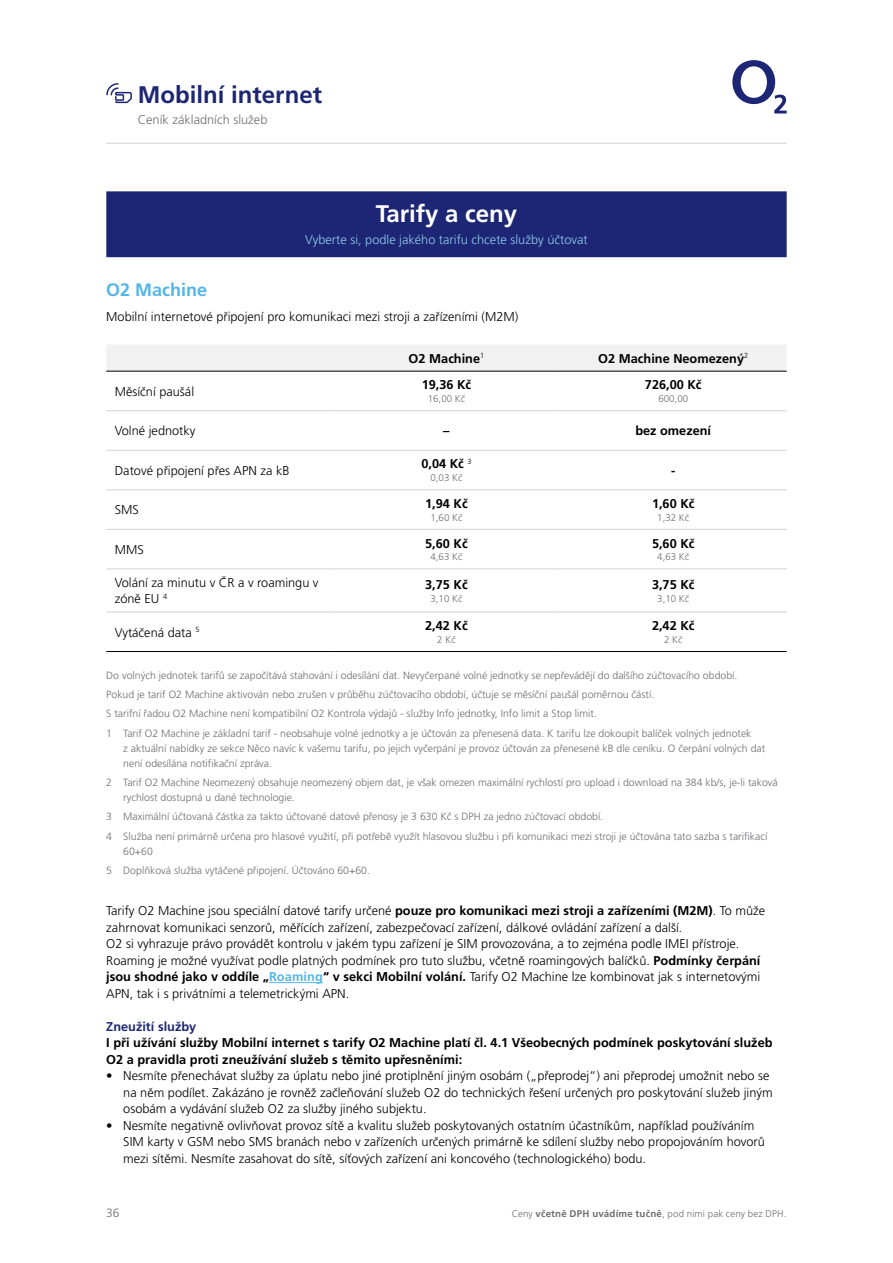
<style>
.page{position:relative;width:893px;height:1263px;background:#fff}
.page>*{position:absolute;margin:0;border:0;box-sizing:border-box;transform-origin:0 0}
.t1{font:700 24px "Frutiger CE";color:#1c2674}
.t2{font:700 24px "Frutiger CE";color:#fff}
.t3{font:700 18px "Frutiger CE";color:#54b6e7}
.t4{font:300 12.75px/16.5px "Frutiger CE";color:#000}
.t5{font:700 12.75px/16.5px "Frutiger CE";color:#000}
.t6{font:300 12.75px "Frutiger CE";color:#91c9ed}
.t7{font:300 12.75px "Frutiger CE";color:#6d6e71}
.t8{font:700 12.75px "Frutiger CE";color:#1c2674}
.t9{font:300 12px "Frutiger CE";color:#6d6e71}
.t10{font:300 10.5px/19.2px "Frutiger CE";color:#6d6e71}
.t11{font:300 9.75px "Frutiger CE";color:#6d6e71}
.s1{font-weight:700}
.s2{font-weight:700;color:#54b6e7}
</style>
<div class="page">
<svg style="left:732px;top:60px;width:55px;height:53px"></svg>
<hr style="left:106px;top:143px;width:681px;height:1px;background:#d1d3d4">
<svg style="left:106px;top:83px;width:26px;height:21px"></svg>
<div style="left:106px;top:191px;width:681px;height:66px;background:#1c2674"></div>
<div style="left:106px;top:345px;width:681px;height:26px;background:#f1f1f2"></div>
<hr style="left:106px;top:371px;width:227px;height:1px;background:#000">
<hr style="left:333px;top:371px;width:227px;height:1px;background:#000">
<hr style="left:560px;top:371px;width:227px;height:1px;background:#000">
<hr style="left:106px;top:410px;width:227px;height:1px;background:#d1d3d4">
<hr style="left:333px;top:410px;width:227px;height:1px;background:#d1d3d4">
<hr style="left:560px;top:410px;width:227px;height:1px;background:#d1d3d4">
<hr style="left:106px;top:450px;width:227px;height:1px;background:#d1d3d4">
<hr style="left:333px;top:450px;width:227px;height:1px;background:#d1d3d4">
<hr style="left:560px;top:450px;width:227px;height:1px;background:#d1d3d4">
<hr style="left:106px;top:489px;width:227px;height:1px;background:#d1d3d4">
<hr style="left:333px;top:489px;width:227px;height:1px;background:#d1d3d4">
<hr style="left:560px;top:489px;width:227px;height:1px;background:#d1d3d4">
<hr style="left:106px;top:529px;width:227px;height:1px;background:#d1d3d4">
<hr style="left:333px;top:529px;width:227px;height:1px;background:#d1d3d4">
<hr style="left:560px;top:529px;width:227px;height:1px;background:#d1d3d4">
<hr style="left:106px;top:651px;width:227px;height:1px;background:#000">
<hr style="left:333px;top:651px;width:227px;height:1px;background:#000">
<hr style="left:560px;top:651px;width:227px;height:1px;background:#000">
<hr style="left:106px;top:569px;width:227px;height:1px;background:#d1d3d4">
<hr style="left:333px;top:569px;width:227px;height:1px;background:#d1d3d4">
<hr style="left:560px;top:569px;width:227px;height:1px;background:#d1d3d4">
<hr style="left:106px;top:612px;width:227px;height:1px;background:#d1d3d4">
<hr style="left:333px;top:612px;width:227px;height:1px;background:#d1d3d4">
<hr style="left:560px;top:612px;width:227px;height:1px;background:#d1d3d4">
<hr style="left:269px;top:982px;width:54px;height:1px;background:#54b6e7">
<h1 class="t1" style="left:138px;top:81px;width:186px">Mobilní internet</h1>
<p class="t7" style="left:138px;top:112px;width:131px">Ceník základních služeb</p>
<h1 class="t2" style="left:376px;top:200px;width:143px">Tarify a ceny</h1>
<p class="t6" style="left:305px;top:233px;width:284px">Vyberte si, podle jakého tarifu chcete služby účtovat</p>
<h2 class="t3" style="left:106px;top:280px;width:103px">O2 Machine</h2>
<p class="t4" style="left:106px;top:309px;width:414px">Mobilní internetové připojení pro komunikaci mezi stroji a zařízeními (M2M)</p>
<p class="t5" style="left:409px;top:350px;width:77px">O2 Machine<sup>1</sup></p>
<p class="t5" style="left:598px;top:350px;width:152px">O2 Machine Neomezený<sup>2</sup></p>
<p class="t4" style="left:115px;top:383px;width:81px">Měsíční paušál</p>
<p class="t5" style="left:422px;top:377px;width:51px">19,36 Kč</p>
<p class="t11" style="left:428px;top:393px;width:39px">16,00 Kč</p>
<p class="t5" style="left:645px;top:377px;width:58px">726,00 Kč</p>
<p class="t11" style="left:658px;top:393px;width:31px">600,00</p>
<p class="t4" style="left:115px;top:422px;width:82px">Volné jednotky</p>
<p class="t5" style="left:443px;top:423px;width:8px">–</p>
<p class="t5" style="left:635px;top:423px;width:77px">bez omezení</p>
<p class="t4" style="left:115px;top:462px;width:176px">Datové připojení přes APN za kB</p>
<p class="t5" style="left:421px;top:456px;width:52px">0,04 Kč <sup>3</sup></p>
<p class="t11" style="left:430px;top:472px;width:33px">0,03 Kč</p>
<p class="t5" style="left:671px;top:462px;width:6px">-</p>
<p class="t4" style="left:115px;top:502px;width:26px">SMS</p>
<p class="t4" style="left:115px;top:541px;width:31px">MMS</p>
<p class="t5" style="left:425px;top:495px;width:44px">1,94 Kč</p>
<p class="t11" style="left:430px;top:512px;width:33px">1,60 Kč</p>
<p class="t5" style="left:425px;top:535px;width:44px">5,60 Kč</p>
<p class="t11" style="left:430px;top:551px;width:33px">4,63 Kč</p>
<p class="t4" style="left:115px;top:574px;width:205px">Volání za minutu v ČR a v roamingu v zóně EU <sup>4</sup></p>
<p class="t5" style="left:425px;top:576px;width:44px">3,75 Kč</p>
<p class="t11" style="left:430px;top:593px;width:33px">3,10 Kč</p>
<p class="t4" style="left:115px;top:624px;width:86px">Vytáčená data <sup>5</sup></p>
<p class="t5" style="left:425px;top:617px;width:44px">2,42 Kč</p>
<p class="t11" style="left:437px;top:634px;width:20px">2 Kč</p>
<p class="t5" style="left:652px;top:495px;width:44px">1,60 Kč</p>
<p class="t11" style="left:657px;top:512px;width:33px">1,32 Kč</p>
<p class="t5" style="left:652px;top:535px;width:44px">5,60 Kč</p>
<p class="t11" style="left:657px;top:551px;width:33px">4,63 Kč</p>
<p class="t5" style="left:652px;top:576px;width:44px">3,75 Kč</p>
<p class="t11" style="left:657px;top:593px;width:33px">3,10 Kč</p>
<p class="t5" style="left:652px;top:617px;width:44px">2,42 Kč</p>
<p class="t11" style="left:664px;top:634px;width:20px">2 Kč</p>
<p class="t10" style="left:106px;top:666px;width:647px">Do volných jednotek tarifů se započítává stahování i odesílání dat. Nevyčerpané volné jednotky se nepřevádějí do dalšího zúčtovacího období.<br>Pokud je tarif O2 Machine aktivován nebo zrušen v průběhu zúčtovacího období, účtuje se měsíční paušál poměrnou částí.<br>S tarifní řadou O2 Machine není kompatibilní O2 Kontrola výdajů - služby Info jednotky, Info limit a Stop limit.<br>1 Tarif O2 Machine je základní tarif - neobsahuje volné jednotky a je účtován za přenesená data. K tarifu lze dokoupit balíček volných jednotek</p>
<p class="t10" style="left:123px;top:740px;width:643px;line-height:15px">z aktuální nabídky ze sekce Něco navíc k vašemu tarifu, po jejich vyčerpání je provoz účtován za přenesené kB dle ceníku. O čerpání volných dat není odesílána notifikační zpráva.</p>
<p class="t10" style="left:123px;top:775px;width:656px;line-height:15px;text-indent:-17px">2 Tarif O2 Machine Neomezený obsahuje neomezený objem dat, je však omezen maximální rychlostí pro upload i download na 384 kb/s, je-li taková rychlost dostupná u dané technologie.</p>
<p class="t10" style="left:106px;top:807px;width:663px">3 Maximální účtovaná částka za takto účtované datové přenosy je 3 630 Kč s DPH za jedno zúčtovací období.<br>4 Služba není primárně určena pro hlasové využití, při potřebě využít hlasovou službu i při komunikaci mezi stroji je účtována tato sazba s tarifikací</p>
<p class="t10" style="left:106px;top:841px;width:265px;text-indent:17px">60+60<br>5 Doplňková služba vytáčené připojení. Účtováno 60+60.</p>
<p class="t4" style="left:106px;top:903px;width:660px">Tarify O2 Machine jsou speciální datové tarify určené <span class="s1">pouze pro komunikaci mezi stroji a zařízeními (M2M)</span>. To může zahrnovat komunikaci senzorů, měřících zařízení, zabezpečovací zařízení, dálkové ovládání zařízení a další.<br>O2 si vyhrazuje právo provádět kontrolu v jakém typu zařízení je SIM provozována, a to zejména podle IMEI přístroje.<br>Roaming je možné využívat podle platných podmínek pro tuto službu, včetně roamingových balíčků. <span class="s1">Podmínky čerpání jsou shodné jako v oddíle „</span><span class="s2">Roaming</span><span class="s1">“ v sekci Mobilní volání.</span> Tarify O2 Machine lze kombinovat jak s internetovými APN, tak i s privátními a telemetrickými APN.</p>
<p class="t8" style="left:106px;top:1019px;width:91px">Zneužití služby</p>
<p class="t5" style="left:106px;top:1035px;width:668px">I při užívání služby Mobilní internet s tarify O2 Machine platí čl. 4.1 Všeobecných podmínek poskytování služeb<br>O2 a pravidla proti zneužívání služeb s těmito upřesněními:</p>
<p class="t4" style="left:123px;top:1067px;width:651px;text-indent:-17px">• Nesmíte přenechávat služby za úplatu nebo jiné protiplnění jiným osobám („přeprodej“) ani přeprodej umožnit nebo se na něm podílet. Zakázáno je rovněž začleňování služeb O2 do technických řešení určených pro poskytování služeb jiným osobám a vydávání služeb O2 za služby jiného subjektu.</p>
<p class="t4" style="left:123px;top:1117px;width:643px;text-indent:-17px">• Nesmíte negativně ovlivňovat provoz sítě a kvalitu služeb poskytovaných ostatním účastníkům, například používáním<br>SIM karty v GSM nebo SMS branách nebo v zařízeních určených primárně ke sdílení služby nebo propojováním hovorů mezi sítěmi. Nesmíte zasahovat do sítě, síťových zařízení ani koncového (technologického) bodu.</p>
<p class="t9" style="left:106px;top:1206px;width:15px">36</p>
<p class="t11" style="left:512px;top:1208px;width:276px">Ceny <span class="s1">včetně DPH uvádíme tučně</span>, pod nimi pak ceny bez DPH.</p>
</div>
